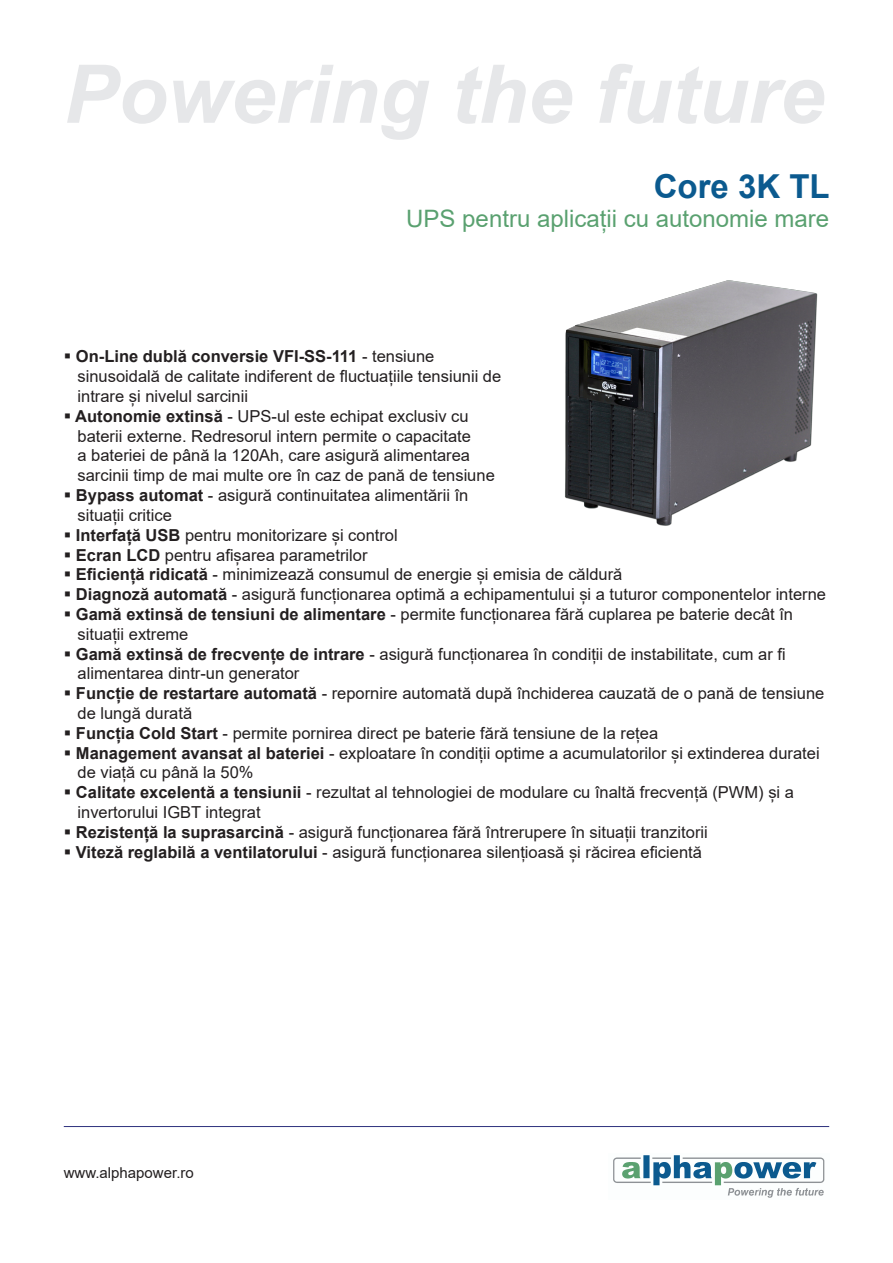
<style>
.page{position:relative;width:893px;height:1263px;background:#fff}
.page>*{position:absolute;margin:0;border:0;box-sizing:border-box;transform-origin:0 0}
.t1{font:italic 700 81px "Arial";color:#e6e7e9}
.t2{font:700 33px "Arial";color:#0b5a8f}
.t3{font:24px "Arial";color:#5aa170}
.t4{font:16.5px "Arial";color:#231f20}
.t5{font:700 16.5px "Arial";color:#231f20}
.t6{font:15px "Arial";color:#231f20}
.s1{font-weight:400}
.s2{font-weight:700}
</style>
<div class="page">
<svg style="left:613px;top:1155px;width:211px;height:43px"></svg>
<hr style="left:64px;top:1126px;width:765px;height:1px;background:#2e317d">
<img style="left:565px;top:280px;width:253px;height:246px">
<p class="t1" style="left:64px;top:40px;width:762px">Powering the future</p>
<p class="t2" style="left:654px;top:164px;width:178px">Core 3K TL</p>
<p class="t3" style="left:406px;top:202px;width:424px">UPS pentru aplicații cu autonomie mare</p>
<p class="t5" style="left:64px;top:345px;width:372px">▪ On-Line dublă conversie VFI-SS-111 <span class="s1">- tensiune</span></p>
<p class="t4" style="left:78px;top:365px;width:425px">sinusoidală de calitate indiferent de fluctuațiile tensiunii de</p>
<p class="t4" style="left:78px;top:385px;width:172px">intrare și nivelul sarcinii</p>
<p class="t4" style="left:64px;top:405px;width:406px">▪ <span class="s2">Autonomie extinsă</span> - UPS-ul este echipat exclusiv cu</p>
<p class="t4" style="left:78px;top:424px;width:395px">baterii externe. Redresorul intern permite o capacitate</p>
<p class="t4" style="left:78px;top:444px;width:394px">a bateriei de până la 120Ah, care asigură alimentarea</p>
<p class="t4" style="left:78px;top:464px;width:419px">sarcinii timp de mai multe ore în caz de pană de tensiune</p>
<p class="t4" style="left:64px;top:484px;width:406px">▪ <span class="s2">Bypass automat</span> - asigură continuitatea alimentării în</p>
<p class="t4" style="left:78px;top:504px;width:96px">situații critice</p>
<p class="t4" style="left:64px;top:523px;width:335px">▪ <span class="s2">Interfață USB</span> pentru monitorizare și control</p>
<p class="t4" style="left:64px;top:543px;width:305px">▪ <span class="s2">Ecran LCD</span> pentru afișarea parametrilor</p>
<p class="t4" style="left:64px;top:563px;width:560px">▪ <span class="s2">Eficiență ridicată</span> - minimizează consumul de energie și emisia de căldură</p>
<p class="t4" style="left:64px;top:583px;width:764px">▪ <span class="s2">Diagnoză automată</span> - asigură funcționarea optimă a echipamentului și a tuturor componentelor interne</p>
<p class="t4" style="left:64px;top:603px;width:731px">▪ <span class="s2">Gamă extinsă de tensiuni de alimentare</span> - permite funcționarea fără cuplarea pe baterie decât în</p>
<p class="t4" style="left:78px;top:622px;width:112px">situații extreme</p>
<p class="t4" style="left:64px;top:642px;width:723px">▪ <span class="s2">Gamă extinsă de frecvențe de intrare</span> - asigură funcționarea în condiții de instabilitate, cum ar fi</p>
<p class="t4" style="left:78px;top:662px;width:223px">alimentarea dintr-un generator</p>
<p class="t4" style="left:64px;top:682px;width:762px">▪ <span class="s2">Funcție de restartare automată</span> - repornire automată după închiderea cauzată de o pană de tensiune</p>
<p class="t4" style="left:78px;top:702px;width:116px">de lungă durată</p>
<p class="t4" style="left:64px;top:721px;width:596px">▪ <span class="s2">Funcția Cold Start</span> - permite pornirea direct pe baterie fără tensiune de la rețea</p>
<p class="t4" style="left:64px;top:741px;width:757px">▪ <span class="s2">Management avansat al bateriei</span> - exploatare în condiții optime a acumulatorilor și extinderea duratei</p>
<p class="t4" style="left:78px;top:761px;width:178px">de viață cu până la 50%</p>
<p class="t4" style="left:64px;top:781px;width:732px">▪ <span class="s2">Calitate excelentă a tensiunii</span> - rezultat al tehnologiei de modulare cu înaltă frecvență (PWM) și a</p>
<p class="t4" style="left:78px;top:801px;width:185px">invertorului IGBT integrat</p>
<p class="t4" style="left:64px;top:820px;width:645px">▪ <span class="s2">Rezistență la suprasarcină</span> - asigură funcționarea fără întrerupere în situații tranzitorii</p>
<p class="t4" style="left:64px;top:840px;width:640px">▪ <span class="s2">Viteză reglabilă a ventilatorului</span> - asigură funcționarea silențioasă și răcirea eficientă</p>
<p class="t6" style="left:64px;top:1163px;width:132px">www.alphapower.ro</p>
</div>
